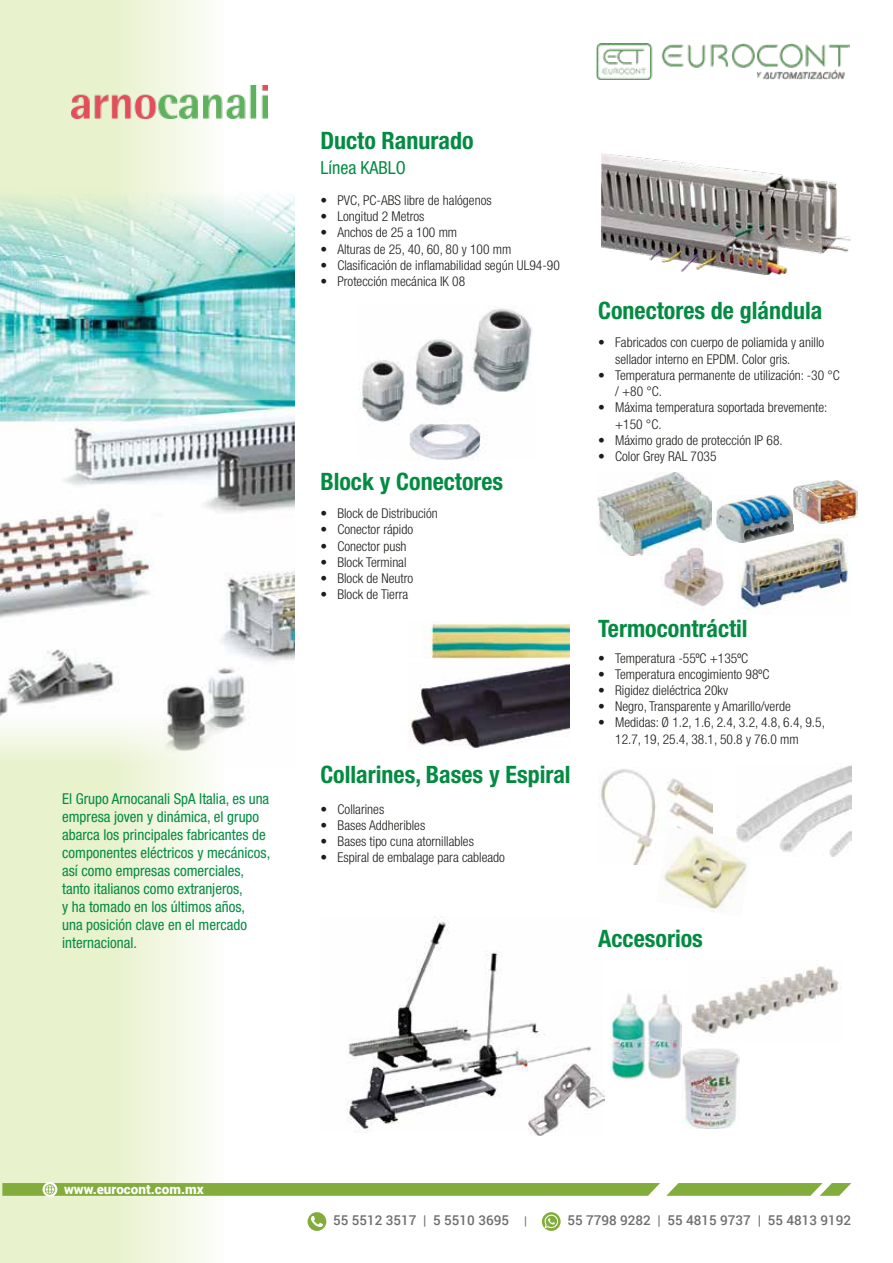
<style>
.page{position:relative;width:893px;height:1263px;background:#fff}
.page>*{position:absolute;margin:0;border:0;box-sizing:border-box;transform-origin:0 0}
.t1{font:700 condensed 24px "Helvetica Neue LT Std";color:#038b42}
.t2{font:condensed 18px "Helvetica Neue LT Std";color:#038b42}
.t3{font:condensed 15px/18px "Helvetica Neue LT Std";color:#038b42}
.t4{font:300 condensed 13.5px/16.2px "Helvetica Neue LT Std";color:#1d1d1b}
.t5{font:500 13.5px "Roboto";color:#706f6f}
.t6{font:900 13.5px "Roboto";color:#fff}
.s1{font-weight:400}
.s2{font-weight:400;font-size:12px}
</style>
<div class="page">
<div style="left:0;top:0;width:224px;height:1263px;background:linear-gradient(to right,#e3efc1,#f7faef)"></div>
<img style="left:596px;top:44px;width:253px;height:35px">
<svg style="left:666px;top:1183px;width:185px;height:13px;background:#92b756"></svg>
<svg style="left:2px;top:1182px;width:658px;height:15px;background:#96ba5b"></svg>
<svg style="left:308px;top:1212px;width:18px;height:19px"></svg>
<svg style="left:542px;top:1212px;width:19px;height:19px"></svg>
<img style="left:346px;top:917px;width:245px;height:216px">
<img style="left:737px;top:534px;width:113px;height:76px">
<img style="left:597px;top:473px;width:114px;height:82px">
<img style="left:600px;top:769px;width:112px;height:95px">
<img style="left:529px;top:1064px;width:76px;height:71px">
<img style="left:691px;top:966px;width:148px;height:68px">
<img style="left:610px;top:993px;width:71px;height:87px">
<img style="left:682px;top:1049px;width:57px;height:79px">
<img style="left:656px;top:826px;width:91px;height:86px">
<img style="left:660px;top:544px;width:64px;height:63px">
<img style="left:717px;top:496px;width:77px;height:46px">
<img style="left:794px;top:480px;width:63px;height:43px">
<img style="left:358px;top:308px;width:174px;height:153px">
<img style="left:736px;top:765px;width:115px;height:91px">
<img style="left:423px;top:623px;width:147px;height:35px">
<img style="left:408px;top:661px;width:161px;height:87px">
<img style="left:601px;top:154px;width:249px;height:120px">
<img style="left:72px;top:85px;width:196px;height:33px">
<img style="left:1px;top:191px;width:294px;height:575px">
<p class="t3" style="left:62px;top:789px;width:210px">El Grupo Arnocanali SpA Italia, es una empresa joven y dinámica, el grupo abarca los principales fabricantes de componentes eléctricos y mecánicos, así como empresas comerciales, tanto italianos como extranjeros,<br>y ha tomado en los últimos años,<br>una posición clave en el mercado internacional.</p>
<h1 class="t1" style="left:320px;top:125px;width:155px">Ducto Ranurado</h1>
<h2 class="t2" style="left:320px;top:158px;width:87px">Línea KABLO</h2>
<p class="t4" style="left:320px;top:192px;width:173px">• PVC, PC-ABS libre de halógenos</p>
<p class="t4" style="left:320px;top:208px;width:106px">• Longitud 2 Metros</p>
<p class="t4" style="left:320px;top:224px;width:138px">• Anchos de 25 a 100 mm</p>
<p class="t4" style="left:320px;top:241px;width:192px">• Alturas de 25, 40, 60, 80 y 100 mm</p>
<p class="t4" style="left:320px;top:257px;width:241px">• Clasificación de inflamabilidad según UL94-90</p>
<p class="t4" style="left:320px;top:273px;width:146px">• Protección mecánica IK 08</p>
<h1 class="t1" style="left:320px;top:467px;width:184px">Block y Conectores</h1>
<p class="t4" style="left:320px;top:505px;width:119px">• Block de Distribución</p>
<p class="t4" style="left:320px;top:521px;width:94px">• Conector rápido</p>
<p class="t4" style="left:320px;top:538px;width:88px">• Conector push</p>
<p class="t4" style="left:320px;top:554px;width:88px">• Block Terminal</p>
<p class="t4" style="left:320px;top:570px;width:94px">• Block de Neutro</p>
<p class="t4" style="left:320px;top:586px;width:89px">• Block de Tierra</p>
<h1 class="t1" style="left:320px;top:760px;width:252px">Collarines, Bases y Espiral</h1>
<p class="t4" style="left:321px;top:801px;width:65px">• Collarines</p>
<p class="t4" style="left:321px;top:817px;width:106px">• Bases Addheribles</p>
<p class="t4" style="left:321px;top:833px;width:155px">• Bases tipo cuna atornillables</p>
<p class="t4" style="left:321px;top:849px;width:186px">• Espiral de embalage para cableado</p>
<h1 class="t1" style="left:598px;top:295px;width:226px">Conectores de glándula</h1>
<p class="t4" style="left:615px;top:334px;width:211px;text-indent:-17px">• Fabricados con cuerpo de poliamida y anillo sellador interno en EPDM. Color gris.</p>
<p class="t4" style="left:615px;top:367px;width:226px;text-indent:-17px">• Temperatura permanente de utilización: -30 °C / +80 °C.</p>
<p class="t4" style="left:615px;top:399px;width:214px;text-indent:-17px">• Máxima temperatura soportada brevemente: +150 °C.</p>
<p class="t4" style="left:598px;top:432px;width:186px">• Máximo grado de protección IP 68.</p>
<p class="t4" style="left:598px;top:448px;width:120px">• Color Grey RAL 7035</p>
<h1 class="t1" style="left:598px;top:614px;width:151px">Termocontráctil</h1>
<p class="t4" style="left:598px;top:650px;width:151px">• Temperatura -55ºC +135ºC</p>
<p class="t4" style="left:598px;top:666px;width:173px">• Temperatura encogimiento 98ºC</p>
<p class="t4" style="left:598px;top:682px;width:131px">• Rigidez dieléctrica 20kv</p>
<p class="t4" style="left:598px;top:698px;width:194px">• Negro, Transparente y Amarillo/verde</p>
<p class="t4" style="left:615px;top:714px;width:211px;text-indent:-17px">• Medidas: Ø 1.2, 1.6, 2.4, 3.2, 4.8, 6.4, 9.5,<br>12.7, 19, 25.4, 38.1, 50.8 y 76.0 mm</p>
<h1 class="t1" style="left:598px;top:924px;width:106px">Accesorios</h1>
<p class="t6" style="left:64px;top:1179px;width:141px">www.eurocont.com.mx</p>
<p class="t5" style="left:333px;top:1210px;width:195px">55 5512 3517 <span class="s1">|</span> 5 5510 3695 <span class="s2">|</span></p>
<p class="t5" style="left:567px;top:1210px;width:285px">55 7798 9282 <span class="s1">|</span> 55 4815 9737 | 55 4813 9192</p>
</div>
